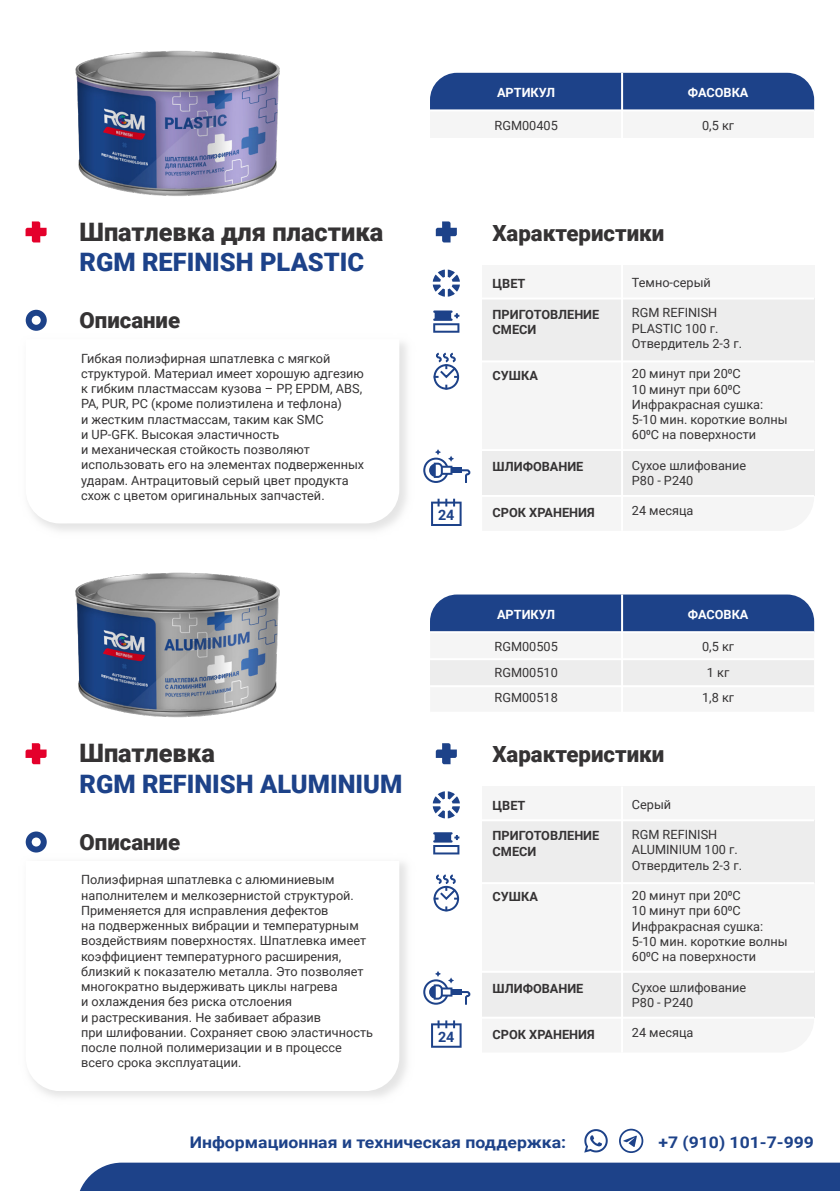
<style>
.page{position:relative;width:840px;height:1191px;background:#fff}
.page>*{position:absolute;margin:0;border:0;box-sizing:border-box;transform-origin:0 0}
.t1{font:900 25.4px "Roboto";color:#1d4289}
.t2{font:900 25.4px "Roboto";color:#353334}
.t3{font:900 22.2px "Roboto";color:#353334}
.t4{font:700 16px "Roboto";color:#1d4289;scale:1.1 1}
.t5{font:700 14.2px "Roboto";color:#1d4289}
.t6{font:12.6px/15.2px "Roboto";color:#353334}
.t7{font:700 12.6px/15.2px "Roboto";color:#353334}
.t8{font:700 12.6px "Roboto";color:#fff}
</style>
<div class="page">
<div style="left:80px;top:1162px;width:759px;height:29px;background:#1d4289"></div>
<div style="left:482px;top:265px;width:331px;height:42px;background:#f5f5f5"></div>
<div style="left:482px;top:361px;width:331px;height:89px;background:#f5f5f5"></div>
<div style="left:482px;top:298px;width:331px;height:63px;background:#ededed"></div>
<div style="left:482px;top:450px;width:331px;height:46px;background:#ededed"></div>
<hr style="left:471px;top:297px;width:342px;height:2px;background:#fff">
<hr style="left:471px;top:360px;width:342px;height:2px;background:#fff">
<hr style="left:471px;top:449px;width:342px;height:2px;background:#fff">
<hr style="left:471px;top:495px;width:342px;height:2px;background:#fff">
<svg style="left:423px;top:449px;width:48px;height:34px"></svg>
<svg style="left:431px;top:499px;width:30px;height:27px"></svg>
<svg style="left:26px;top:494px;width:373px;height:29px"></svg>
<svg style="left:26px;top:221px;width:21px;height:21px"></svg>
<svg style="left:435px;top:221px;width:21px;height:21px"></svg>
<hr style="left:620px;top:265px;width:2px;height:266px;background:#fff">
<svg style="left:26px;top:310px;width:21px;height:21px"></svg>
<div style="left:430px;top:111px;width:383px;height:26px;background:#f5f5f5"></div>
<div style="left:430px;top:73px;width:383px;height:36px;background:#1d4289"></div>
<hr style="left:620px;top:73px;width:2px;height:119px;background:#fff">
<svg style="left:433px;top:310px;width:26px;height:23px"></svg>
<svg style="left:433px;top:352px;width:26px;height:38px"></svg>
<svg style="left:432px;top:269px;width:27px;height:28px"></svg>
<div style="left:482px;top:786px;width:331px;height:43px;background:#f5f5f5"></div>
<div style="left:482px;top:883px;width:331px;height:88px;background:#f5f5f5"></div>
<div style="left:482px;top:820px;width:331px;height:63px;background:#ededed"></div>
<div style="left:482px;top:971px;width:331px;height:46px;background:#ededed"></div>
<hr style="left:471px;top:819px;width:342px;height:2px;background:#fff">
<hr style="left:471px;top:882px;width:342px;height:2px;background:#fff">
<hr style="left:471px;top:970px;width:342px;height:2px;background:#fff">
<hr style="left:471px;top:1016px;width:342px;height:2px;background:#fff">
<svg style="left:423px;top:971px;width:48px;height:34px"></svg>
<svg style="left:431px;top:1020px;width:30px;height:27px"></svg>
<svg style="left:26px;top:1062px;width:373px;height:29px"></svg>
<svg style="left:26px;top:743px;width:21px;height:21px"></svg>
<svg style="left:435px;top:743px;width:21px;height:21px"></svg>
<hr style="left:620px;top:786px;width:2px;height:266px;background:#fff">
<svg style="left:26px;top:831px;width:21px;height:21px"></svg>
<div style="left:430px;top:659px;width:383px;height:26px;background:#ededed"></div>
<div style="left:430px;top:594px;width:383px;height:37px;background:#1d4289"></div>
<hr style="left:430px;top:658px;width:383px;height:2px;background:#fff">
<hr style="left:620px;top:594px;width:2px;height:120px;background:#fff">
<svg style="left:433px;top:832px;width:26px;height:22px"></svg>
<svg style="left:433px;top:874px;width:26px;height:37px"></svg>
<svg style="left:432px;top:791px;width:27px;height:27px"></svg>
<svg style="left:584px;top:1129px;width:23px;height:23px"></svg>
<svg style="left:619px;top:1128px;width:24px;height:25px"></svg>
<img style="left:40px;top:572px;width:240px;height:175px">
<img style="left:40px;top:50px;width:240px;height:175px">
<p class="t8" style="left:497px;top:84px;width:60px">АРТИКУЛ</p>
<p class="t8" style="left:687px;top:84px;width:62px">ФАСОВКА</p>
<h1 class="t2" style="left:79px;top:214px;width:305px">Шпатлевка для пластика</h1>
<h1 class="t1" style="left:79px;top:244px;width:286px">RGM REFINISH PLASTIC</h1>
<h2 class="t3" style="left:79px;top:304px;width:102px">Описание</h2>
<p class="t6" style="left:81px;top:350px;width:284px">Гибкая полиэфирная шпатлевка с мягкой структурой. Материал имеет хорошую адгезию к гибким пластмассам кузова – PP, EPDM, ABS, PA, PUR, PC (кроме полиэтилена и тефлона)<br>и жестким пластмассам, таким как SMC<br>и UP-GFK. Высокая эластичность<br>и механическая стойкость позволяют использовать его на элементах подверженных ударам. Антрацитовый серый цвет продукта схож с цветом оригинальных запчастей.</p>
<p class="t5" style="left:438px;top:505px;width:18px">24</p>
<h1 class="t2" style="left:79px;top:735px;width:137px">Шпатлевка</h1>
<h1 class="t1" style="left:79px;top:766px;width:324px">RGM REFINISH ALUMINIUM</h1>
<h2 class="t3" style="left:79px;top:826px;width:102px">Описание</h2>
<p class="t6" style="left:81px;top:872px;width:293px">Полиэфирная шпатлевка с алюминиевым наполнителем и мелкозернистой структурой.<br>Применяется для исправления дефектов<br>на подверженных вибрации и температурным воздействиям поверхностях. Шпатлевка имеет коэффициент температурного расширения, близкий к показателю металла. Это позволяет многократно выдерживать циклы нагрева<br>и охлаждения без риска отслоения<br>и растрескивания. Не забивает абразив<br>при шлифовании. Сохраняет свою эластичность после полной полимеризации и в процессе всего срока эксплуатации.</p>
<p class="t5" style="left:438px;top:1027px;width:18px">24</p>
<p class="t6" style="left:494px;top:117px;width:65px">RGM00405</p>
<p class="t6" style="left:701px;top:117px;width:34px">0,5 кг</p>
<h2 class="t3" style="left:492px;top:217px;width:173px">Характеристики</h2>
<p class="t7" style="left:492px;top:276px;width:34px">ЦВЕТ</p>
<p class="t7" style="left:492px;top:306px;width:108px">ПРИГОТОВЛЕНИЕ<br>СМЕСИ</p>
<p class="t7" style="left:492px;top:367px;width:47px">СУШКА</p>
<p class="t7" style="left:492px;top:458px;width:92px">ШЛИФОВАНИЕ</p>
<p class="t7" style="left:492px;top:504px;width:103px">СРОК ХРАНЕНИЯ</p>
<p class="t6" style="left:631px;top:274px;width:80px">Темно-серый</p>
<p class="t6" style="left:631px;top:305px;width:112px">RGM REFINISH<br>PLASTIC 100 г.<br>Отвердитель 2-3 г.</p>
<p class="t6" style="left:631px;top:366px;width:157px">20 минут при 20⁰С<br>10 минут при 60⁰С<br>Инфракрасная сушка:<br>5-10 мин. короткие волны<br>60⁰С на поверхности</p>
<p class="t6" style="left:631px;top:457px;width:116px">Сухое шлифование<br>P80 - P240</p>
<p class="t6" style="left:631px;top:503px;width:63px">24 месяца</p>
<p class="t8" style="left:497px;top:605px;width:60px">АРТИКУЛ</p>
<p class="t8" style="left:687px;top:605px;width:62px">ФАСОВКА</p>
<p class="t6" style="left:494px;top:633px;width:65px;line-height:25.4px;text-align:justify">RGM00505<br>RGM00510<br>RGM00518</p>
<p class="t6" style="left:701px;top:633px;width:34px;line-height:25.4px;text-align:center">0,5 кг<br>1 кг<br>1,8 кг</p>
<h2 class="t3" style="left:492px;top:739px;width:173px">Характеристики</h2>
<p class="t7" style="left:492px;top:797px;width:34px">ЦВЕТ</p>
<p class="t7" style="left:492px;top:828px;width:108px">ПРИГОТОВЛЕНИЕ<br>СМЕСИ</p>
<p class="t7" style="left:492px;top:889px;width:47px">СУШКА</p>
<p class="t7" style="left:492px;top:980px;width:92px">ШЛИФОВАНИЕ</p>
<p class="t7" style="left:492px;top:1026px;width:103px">СРОК ХРАНЕНИЯ</p>
<p class="t6" style="left:631px;top:796px;width:41px">Серый</p>
<p class="t6" style="left:631px;top:826px;width:112px">RGM REFINISH<br>ALUMINIUM 100 г.<br>Отвердитель 2-3 г.</p>
<p class="t6" style="left:631px;top:887px;width:157px">20 минут при 20⁰С<br>10 минут при 60⁰С<br>Инфракрасная сушка:<br>5-10 мин. короткие волны<br>60⁰С на поверхности</p>
<p class="t6" style="left:631px;top:979px;width:116px">Сухое шлифование<br>P80 - P240</p>
<p class="t6" style="left:631px;top:1024px;width:63px">24 месяца</p>
<p class="t4" style="left:190px;top:1130px;width:343px">Информационная и техническая поддержка:</p>
<p class="t4" style="left:658px;top:1130px;width:143px">+7 (910) 101-7-999</p>
</div>
